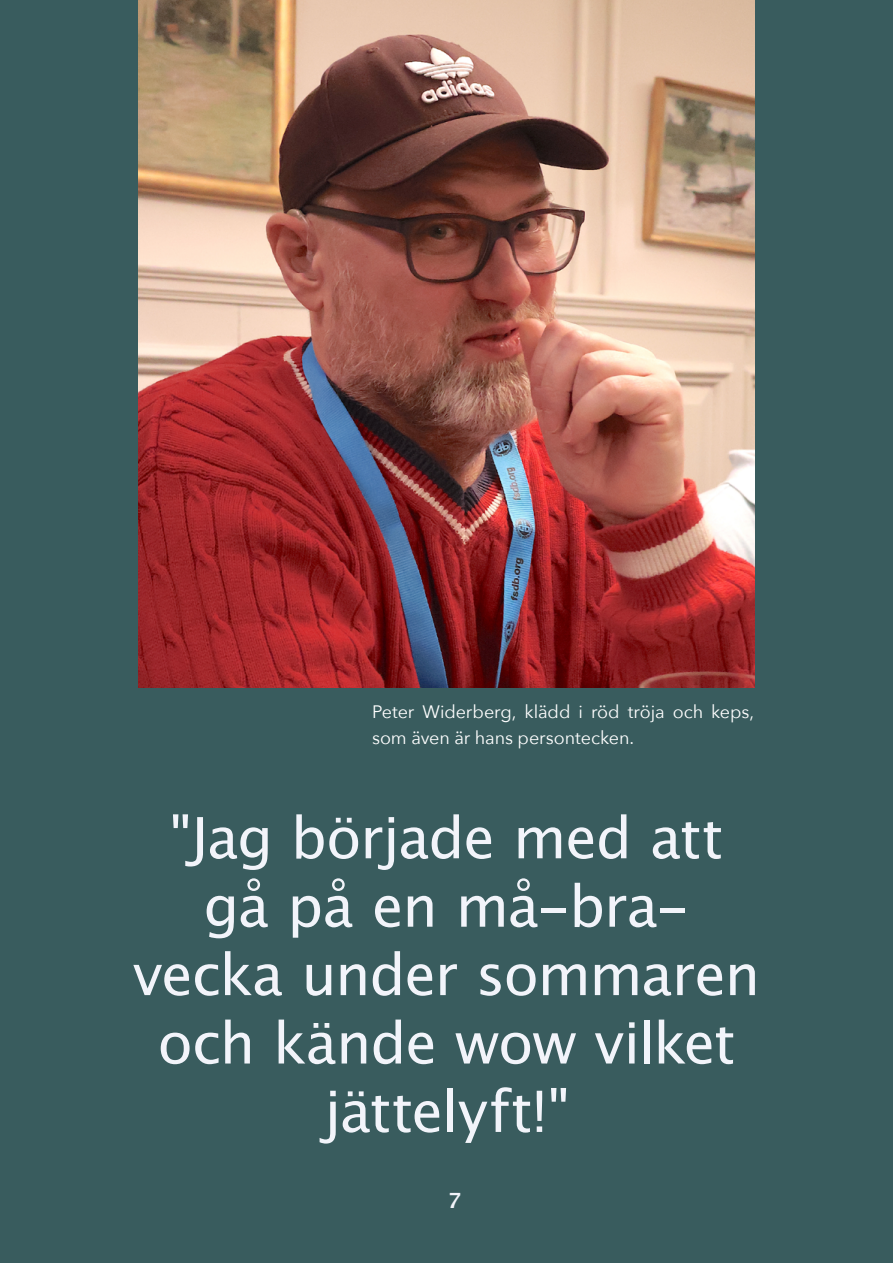
<style>
.page{position:relative;width:893px;height:1263px;background:#395c5e}
.page>*{position:absolute;margin:0;border:0;box-sizing:border-box;transform-origin:0 0}
.Headline_-_20pt_Bold{font:57px/68.4px "Lucida Grande";letter-spacing:-.02em;color:#f2f4fa;text-align:center}
.t1{font:700 21px "Lucida Grande";color:#f2f4fa}
.Body_Text__Justify_-_10pt{font:18px/25.5px "Avenir Next";letter-spacing:-.005em;color:#fff}
</style>
<div class="page">
<img style="left:139px;top:0;width:615px;height:688px">
<p class="Body_Text__Justify_-_10pt" style="left:372px;top:698px;width:383px">Peter Widerberg, klädd i röd tröja och keps, som även är hans persontecken.</p>
<p class="Headline_-_20pt_Bold" style="left:133px;top:804px;width:629px">"Jag började med att gå på en må-bra&shy;vecka under sommaren och kände wow vilket jättelyft!"</p>
<p class="t1" style="left:447px;top:1184px;width:15px">7</p>
</div>
